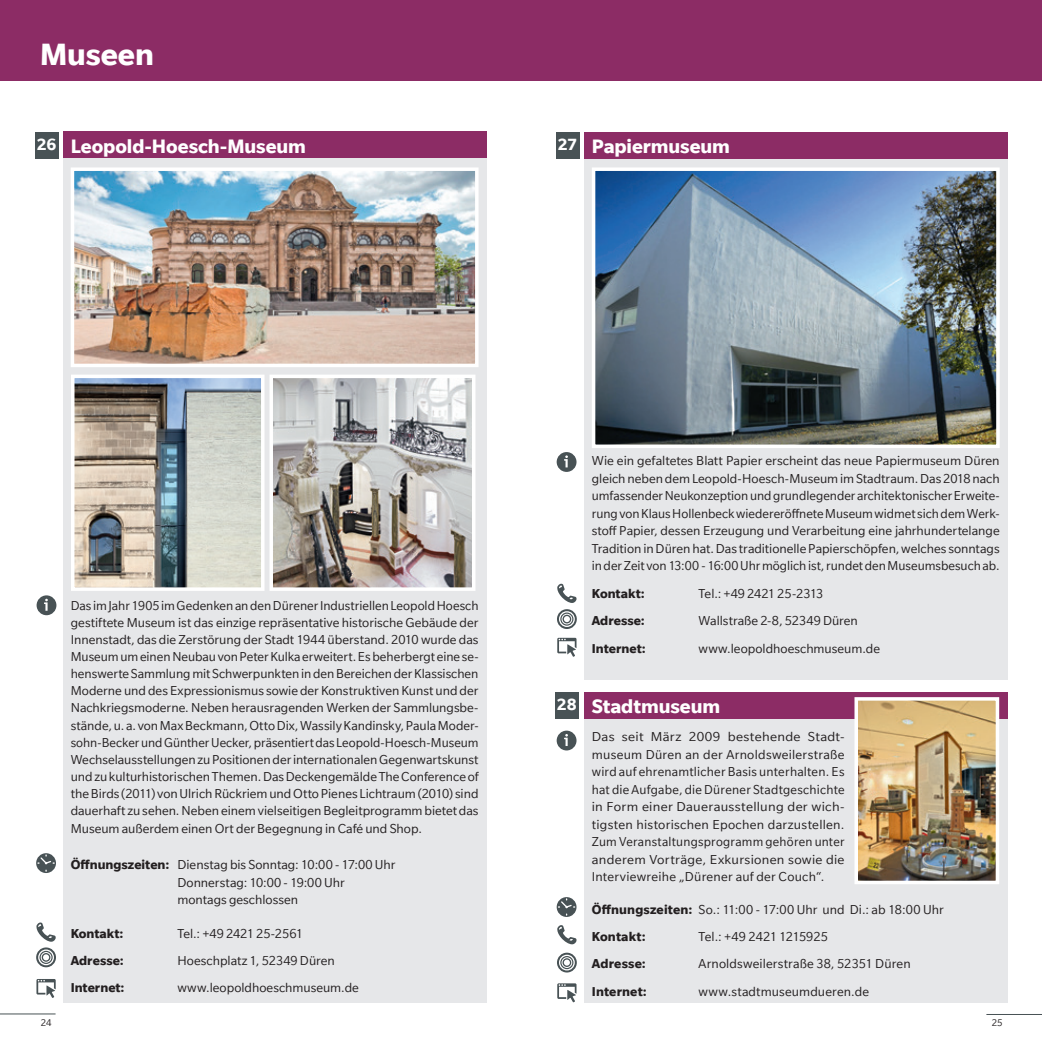
<style>
.page{position:relative;width:1042px;height:1042px;background:#fff}
.page>*{position:absolute;margin:0;border:0;box-sizing:border-box;transform-origin:0 0}
.t1{font:700 33.25px "Slate";color:#fff}
.t2{font:700 21px "Slate";color:#fff}
.t3{font:700 17.5px "Slate";color:#fff}
.t4{font:14px/17.2px "Slate";letter-spacing:.005em;color:#231f20;text-align:justify}
.t5{font:14px/17.5px "Slate";letter-spacing:.005em;color:#231f20;text-align:justify;scale:1.05 1}
.t6{font:700 14px "Slate";letter-spacing:.005em;color:#231f20}
.t7{font:10.5px "Slate";color:#231f20}
.s1{font-weight:700}
</style>
<div class="page">
<hr style="left:0;top:1013px;width:56px;height:1px;background:#485255">
<hr style="left:986px;top:1014px;width:56px;height:1px;background:#485255">
<div style="left:0;top:0;width:1042px;height:80px;background:#8c2c65"></div>
<div style="left:584px;top:692px;width:423px;height:311px;background:#e6e7e9"></div>
<div style="left:584px;top:132px;width:423px;height:547px;background:#e6e7e9"></div>
<div style="left:584px;top:692px;width:423px;height:27px;background:#8c2c65"></div>
<div style="left:584px;top:132px;width:424px;height:26px;background:#8c2c65"></div>
<div style="left:555px;top:692px;width:24px;height:27px;background:#485255"></div>
<div style="left:556px;top:132px;width:23px;height:26px;background:#485255"></div>
<img style="left:597px;top:172px;width:397px;height:271px">
<div style="left:592px;top:167px;width:407px;height:281px;border:4px solid #fff"></div>
<div style="left:63px;top:156px;width:423px;height:846px;background:#e6e7e9"></div>
<img style="left:76px;top:172px;width:397px;height:190px">
<div style="left:71px;top:167px;width:407px;height:200px;border:4px solid #fff"></div>
<div style="left:63px;top:131px;width:423px;height:27px;background:#8c2c65"></div>
<div style="left:35px;top:132px;width:23px;height:26px;background:#485255"></div>
<img style="left:76px;top:380px;width:183px;height:206px">
<div style="left:71px;top:375px;width:193px;height:216px;border:4px solid #fff"></div>
<img style="left:274px;top:380px;width:196px;height:206px">
<div style="left:269px;top:375px;width:206px;height:216px;border:4px solid #fff"></div>
<div style="left:37px;top:595px;width:19px;height:20px;background:#485255;border-radius:50%"></div>
<svg style="left:44px;top:599px;width:4px;height:12px"></svg>
<svg style="left:36px;top:853px;width:20px;height:20px"></svg>
<svg style="left:38px;top:855px;width:16px;height:9px"></svg>
<svg style="left:36px;top:947px;width:20px;height:20px"></svg>
<div style="left:38px;top:949px;width:16px;height:16px;border:1px solid #fff;border-radius:50%"></div>
<svg style="left:43px;top:954px;width:6px;height:6px"></svg>
<div style="left:41px;top:952px;width:10px;height:10px;border:1px solid #fff;border-radius:50%"></div>
<svg style="left:36px;top:979px;width:20px;height:19px"></svg>
<div style="left:557px;top:452px;width:19px;height:20px;background:#485255;border-radius:50%"></div>
<svg style="left:564px;top:455px;width:4px;height:12px"></svg>
<svg style="left:557px;top:609px;width:20px;height:20px"></svg>
<div style="left:559px;top:611px;width:16px;height:16px;border:1px solid #fff;border-radius:50%"></div>
<svg style="left:564px;top:616px;width:6px;height:6px"></svg>
<div style="left:561px;top:614px;width:11px;height:10px;border:1px solid #fff;border-radius:50%"></div>
<svg style="left:557px;top:638px;width:19px;height:19px"></svg>
<svg style="left:557px;top:952px;width:20px;height:20px"></svg>
<div style="left:559px;top:954px;width:16px;height:16px;border:1px solid #fff;border-radius:50%"></div>
<svg style="left:564px;top:959px;width:6px;height:6px"></svg>
<div style="left:561px;top:957px;width:11px;height:11px;border:1px solid #fff;border-radius:50%"></div>
<svg style="left:557px;top:983px;width:19px;height:19px"></svg>
<div style="left:557px;top:897px;width:19px;height:20px;background:#485255;border-radius:50%"></div>
<svg style="left:558px;top:899px;width:17px;height:9px"></svg>
<div style="left:557px;top:730px;width:19px;height:20px;background:#485255;border-radius:50%"></div>
<svg style="left:564px;top:734px;width:4px;height:12px"></svg>
<svg style="left:36px;top:922px;width:20px;height:19px"></svg>
<svg style="left:557px;top:925px;width:19px;height:19px"></svg>
<svg style="left:557px;top:584px;width:19px;height:19px"></svg>
<img style="left:859px;top:702px;width:135px;height:177px">
<div style="left:854px;top:697px;width:145px;height:187px;border:4px solid #fff"></div>
<p class="t1" style="left:40px;top:35px;width:115px">Museen</p>
<p class="t3" style="left:37px;top:134px;width:21px">26</p>
<p class="t2" style="left:71px;top:134px;width:237px">Leopold-Hoesch-Museum</p>
<p class="t3" style="left:558px;top:134px;width:21px">27</p>
<p class="t2" style="left:592px;top:135px;width:140px">Papiermuseum</p>
<p class="t4" style="left:71px;top:596px;width:409px">Das im Jahr 1905 im Gedenken an den Dürener Industriellen Leopold Hoesch gestiftete Museum ist das einzige repräsentative historische Gebäude der Innenstadt, das die Zerstörung der Stadt 1944 überstand. 2010 wurde das Museum um einen Neubau von Peter Kulka erweitert. Es beherbergt eine se&shy;henswerte Sammlung mit Schwerpunkten in den Bereichen der Klassischen Moderne und des Expressionismus sowie der Konstruktiven Kunst und der Nachkriegsmoderne. Neben herausragenden Werken der Sammlungsbe&shy;stände, u. a. von Max Beckmann, Otto Dix, Wassily Kandinsky, Paula Moder&shy;sohn-Becker und Günther Uecker, präsentiert das Leopold-Hoesch-Museum Wechselausstellungen zu Positionen der internationalen Gegenwartskunst und zu kulturhistorischen Themen. Das Deckengemälde The Conference of the Birds (2011) von Ulrich Rückriem und Otto Pienes Lichtraum (2010) sind dauerhaft zu sehen. Neben einem vielseitigen Begleitprogramm bietet das Museum außerdem einen Ort der Begegnung in Café und Shop.</p>
<p class="t4" style="left:71px;top:856px;width:326px"><span class="s1">Öffnungszeiten:</span> Dienstag bis Sonntag: 10:00 - 17:00 Uhr</p>
<p class="t4" style="left:177px;top:873px;width:169px">Donnerstag: 10:00 - 19:00 Uhr</p>
<p class="t4" style="left:177px;top:890px;width:122px">montags geschlossen</p>
<p class="t6" style="left:71px;top:926px;width:54px">Kontakt:</p>
<p class="t4" style="left:177px;top:925px;width:127px">Tel.: +49 2421 25-2561</p>
<p class="t6" style="left:71px;top:953px;width:55px">Adresse:</p>
<p class="t4" style="left:177px;top:952px;width:159px">Hoeschplatz 1, 52349 Düren</p>
<p class="t6" style="left:71px;top:980px;width:55px">Internet:</p>
<p class="t4" style="left:177px;top:979px;width:183px">www.leopoldhoeschmuseum.de</p>
<p class="t4" style="left:592px;top:452px;width:409px">Wie ein gefaltetes Blatt Papier erscheint das neue Papiermuseum Düren gleich neben dem Leopold-Hoesch-Museum im Stadtraum. Das 2018 nach umfassender Neukonzeption und grundlegender architektonischer Erweite&shy;rung von Klaus Hollenbeck wiedereröffnete Museum widmet sich dem Werk&shy;stoff Papier, dessen Erzeugung und Verarbeitung eine jahrhundertelange Tradition in Düren hat. Das traditionelle Papierschöpfen, welches sonntags in der Zeit von 13:00 - 16:00 Uhr möglich ist, rundet den Museumsbesuch ab.</p>
<p class="t6" style="left:592px;top:585px;width:54px">Kontakt:</p>
<p class="t4" style="left:698px;top:584px;width:126px">Tel.: +49 2421 25-2313</p>
<p class="t6" style="left:592px;top:613px;width:55px">Adresse:</p>
<p class="t4" style="left:698px;top:612px;width:161px">Wallstraße 2-8, 52349 Düren</p>
<p class="t6" style="left:592px;top:640px;width:55px">Internet:</p>
<p class="t4" style="left:698px;top:639px;width:183px">www.leopoldhoeschmuseum.de</p>
<p class="t3" style="left:557px;top:695px;width:21px">28</p>
<p class="t2" style="left:592px;top:694px;width:130px">Stadtmuseum</p>
<p class="t5" style="left:592px;top:728px;width:242px">Das seit März 2009 bestehende Stadt&shy;museum Düren an der Arnoldsweilerstraße wird auf ehrenamtlicher Basis unterhalten. Es hat die Aufgabe, die Dürener Stadtgeschichte in Form einer Dauerausstellung der wich&shy;tigsten historischen Epochen darzustellen.<br>Zum Veranstaltungsprogramm gehören unter anderem Vorträge, Exkursionen sowie die Interviewreihe „Dürener auf der Couch“.</p>
<p class="t4" style="left:592px;top:900px;width:353px"><span class="s1">Öffnungszeiten:</span> So.: 11:00 - 17:00 Uhr und Di.: ab 18:00 Uhr</p>
<p class="t6" style="left:592px;top:928px;width:55px">Kontakt:</p>
<p class="t4" style="left:698px;top:928px;width:131px">Tel.: +49 2421 1215925</p>
<p class="t6" style="left:592px;top:956px;width:56px">Adresse:</p>
<p class="t4" style="left:698px;top:955px;width:214px">Arnoldsweilerstraße 38, 52351 Düren</p>
<p class="t6" style="left:592px;top:983px;width:57px">Internet:</p>
<p class="t4" style="left:698px;top:982px;width:172px">www.stadtmuseumdueren.de</p>
<p class="t7" style="left:41px;top:1017px;width:12px">24</p>
<p class="t7" style="left:992px;top:1017px;width:12px">25</p>
</div>
